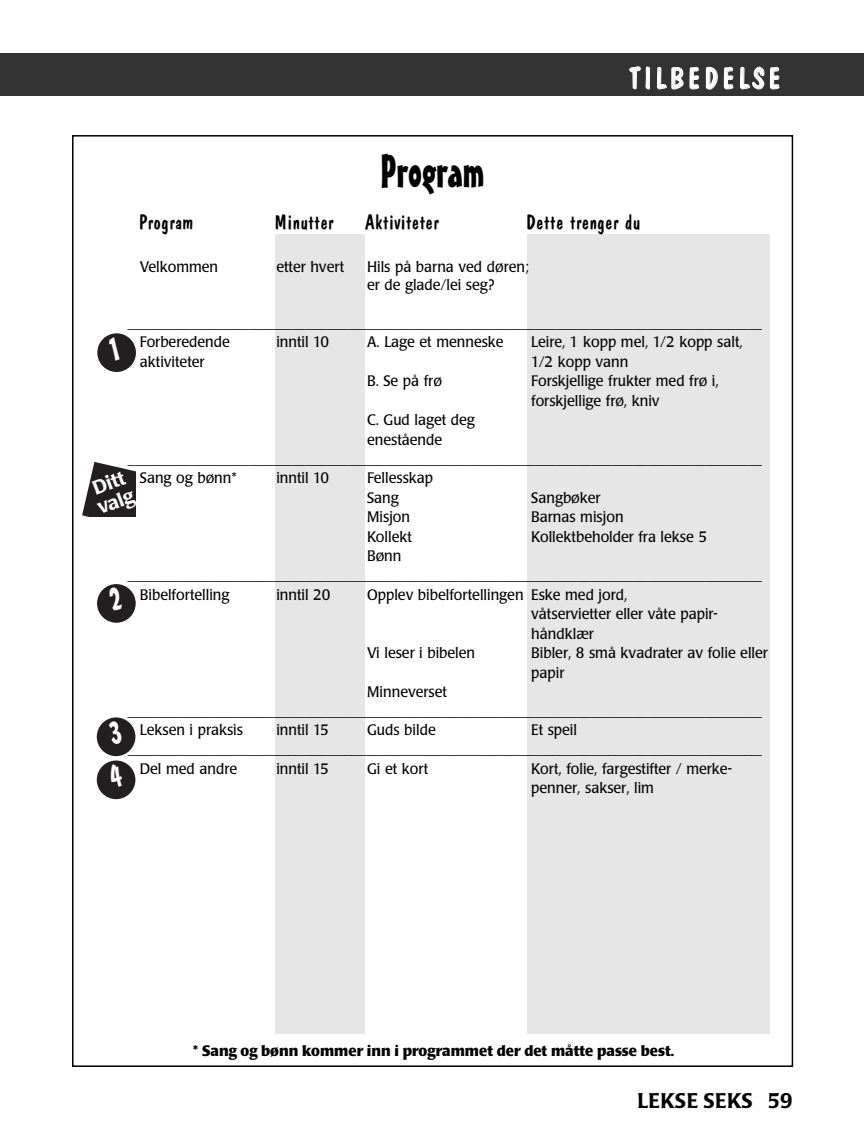
<style>
.page{position:relative;width:864px;height:1148px;background:#fff}
.page>*{position:absolute;margin:0;border:0;box-sizing:border-box;transform-origin:0 0}
.t1{font:45px "Mister Earl BT";color:#000}
.t2{font:30px "Dom Casual";letter-spacing:.095em;color:#fff}
.t3{font:21px "Dom Casual";color:#000}
.t4{font:500 21px "Poppl Laudatio";letter-spacing:.01em;color:#000}
.t5{font:500 19.5px/19.5px "Poppl Laudatio";color:#fff}
.t6{font:15px/19.5px "Poppl Laudatio";color:#000;scale:.95 1}
.t7{font:700 15px "Poppl Laudatio";color:#000}
</style>
<div class="page">
<div style="left:275px;top:234px;width:90px;height:799px;background:#e6e6e6"></div>
<div style="left:527px;top:234px;width:243px;height:799px;background:#e6e6e6"></div>
<div style="left:97px;top:333px;width:39px;height:39px;background:#231f20;border-radius:50%"></div>
<svg style="left:82px;top:462px;width:54px;height:54px"></svg>
<div style="left:97px;top:584px;width:39px;height:38px;background:#231f20;border-radius:50%"></div>
<div style="left:97px;top:717px;width:38px;height:39px;background:#231f20;border-radius:50%"></div>
<div style="left:97px;top:760px;width:38px;height:39px;background:#231f20;border-radius:50%"></div>
<div style="left:0;top:53px;width:864px;height:43px;background:#333"></div>
<svg style="left:107px;top:754px;width:17px;height:9px"></svg>
<h1 class="t1" style="left:380px;top:154px;width:106px">Program</h1>
<h2 class="t2" style="left:629px;top:66px;width:154px">TILBEDELSE</h2>
<h3 class="t3" style="left:139px;top:213px;width:57px">Program</h3>
<h3 class="t3" style="left:274px;top:213px;width:61px">Minutter</h3>
<h3 class="t3" style="left:365px;top:213px;width:76px">Aktiviteter</h3>
<h3 class="t3" style="left:526px;top:213px;width:116px">Dette trenger du</h3>
<p class="t6" style="left:140px;top:258px;width:84px">Velkommen</p>
<p class="t6" style="left:276px;top:258px;width:73px">etter hvert</p>
<p class="t6" style="left:367px;top:258px;width:172px;line-height:18.8px">Hils på barna ved døren; er de glade/lei seg?</p>
<p class="t6" style="left:140px;top:314px;width:656px;text-indent:-12px">_________________________________________________________________________________________<br>Forberedende</p>
<p class="t6" style="left:276px;top:334px;width:57px">inntil 10</p>
<p class="t6" style="left:367px;top:334px;width:145px">A. Lage et menneske</p>
<p class="t6" style="left:531px;top:334px;width:224px">Leire, 1 kopp mel, 1/2 kopp salt,</p>
<p class="t6" style="left:140px;top:353px;width:70px">aktiviteter</p>
<p class="t6" style="left:531px;top:353px;width:104px">1/2 kopp vann</p>
<p class="t6" style="left:367px;top:373px;width:80px">B. Se på frø</p>
<p class="t6" style="left:531px;top:373px;width:199px">Forskjellige frukter med frø i, forskjellige frø, kniv</p>
<p class="t6" style="left:367px;top:412px;width:115px">C. Gud laget deg</p>
<p class="t6" style="left:367px;top:431px;width:81px">enestående</p>
<p class="t6" style="left:128px;top:450px;width:669px">_________________________________________________________________________________________</p>
<p class="t6" style="left:140px;top:470px;width:104px">Sang og bønn*</p>
<p class="t6" style="left:276px;top:470px;width:57px">inntil 10</p>
<p class="t6" style="left:367px;top:470px;width:71px">Fellesskap<br>Sang</p>
<h3 class="t5" style="left:88px;top:482px;width:40px;rotate:-21deg">Ditt valg</h3>
<p class="t6" style="left:531px;top:489px;width:75px">Sangbøker</p>
<p class="t6" style="left:367px;top:509px;width:47px">Misjon</p>
<p class="t6" style="left:531px;top:509px;width:99px">Barnas misjon</p>
<p class="t6" style="left:367px;top:528px;width:49px">Kollekt</p>
<p class="t6" style="left:531px;top:528px;width:187px">Kollektbeholder fra lekse 5</p>
<p class="t6" style="left:367px;top:548px;width:38px">Bønn</p>
<p class="t6" style="left:128px;top:566px;width:669px">_________________________________________________________________________________________</p>
<p class="t6" style="left:140px;top:586px;width:96px">Bibelfortelling</p>
<p class="t6" style="left:276px;top:586px;width:58px">inntil 20</p>
<p class="t6" style="left:367px;top:586px;width:275px">Opplev bibelfortellingen Eske med jord,</p>
<p class="t6" style="left:531px;top:605px;width:198px">våtservietter eller våte papir-</p>
<p class="t6" style="left:531px;top:625px;width:67px">håndklær</p>
<p class="t6" style="left:367px;top:644px;width:115px">Vi leser i bibelen</p>
<p class="t6" style="left:531px;top:644px;width:251px">Bibler, 8 små kvadrater av folie eller papir</p>
<p class="t6" style="left:367px;top:683px;width:86px">Minneverset</p>
<p class="t6" style="left:128px;top:702px;width:669px">_________________________________________________________________________________________</p>
<p class="t6" style="left:140px;top:722px;width:110px">Leksen i praksis</p>
<p class="t6" style="left:276px;top:722px;width:57px">inntil 15</p>
<p class="t6" style="left:367px;top:722px;width:74px">Guds bilde</p>
<p class="t6" style="left:531px;top:722px;width:50px">Et speil</p>
<p class="t6" style="left:128px;top:740px;width:669px">_________________________________________________________________________________________</p>
<p class="t6" style="left:140px;top:760px;width:104px">Del med andre</p>
<p class="t6" style="left:276px;top:760px;width:57px">inntil 15</p>
<p class="t6" style="left:367px;top:760px;width:66px">Gi et kort</p>
<p class="t6" style="left:531px;top:760px;width:213px">Kort, folie, fargestifter / merke&shy;penner, sakser, lim</p>
<p class="t7" style="left:193px;top:1044px;width:482px">* Sang og bønn kommer inn i programmet der det måtte passe best.</p>
<h3 class="t4" style="left:638px;top:1092px;width:156px">LEKSE SEKS 59</h3>
</div>
